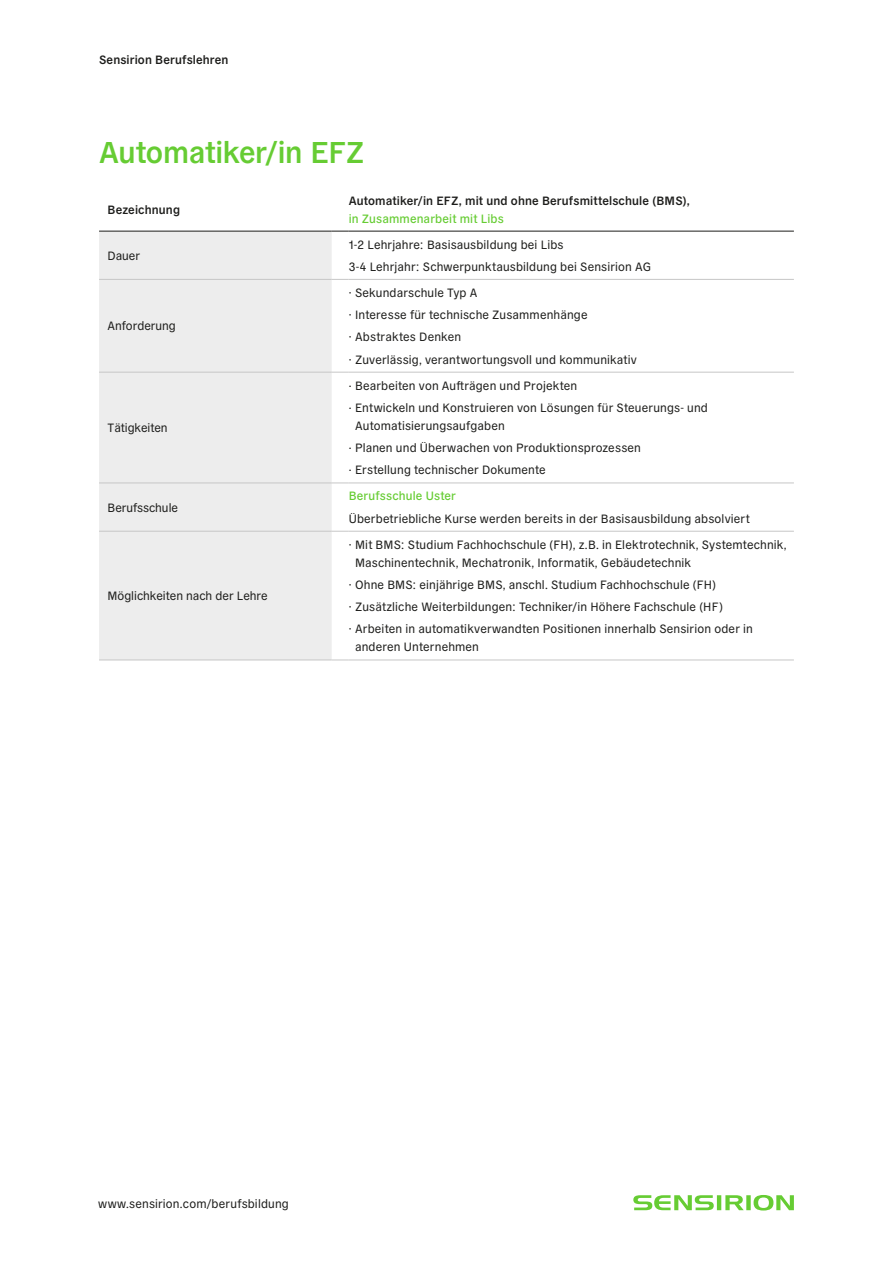
<style>
.page{position:relative;width:893px;height:1263px;background:#fff}
.page>*{position:absolute;margin:0;border:0;box-sizing:border-box;transform-origin:0 0}
.t1{font:600 30px "General Grotesque";letter-spacing:-.01em;color:#6c3}
.t2{font:12px/22.2px "General Grotesque";letter-spacing:.015em;color:#1d1d1b}
.t3{font:600 12px "General Grotesque";letter-spacing:.015em;color:#1d1d1b}
.t4{font:12px "General Grotesque";letter-spacing:.015em;color:#6c3}
</style>
<div class="page">
<div style="left:99px;top:232px;width:233px;height:428px;background:#ededed"></div>
<hr style="left:99px;top:279px;width:233px;height:1px;background:#c6c6c6">
<svg style="left:332px;top:279px;width:17px;height:1px"></svg>
<hr style="left:349px;top:279px;width:445px;height:1px;background:#c6c6c6">
<hr style="left:99px;top:372px;width:233px;height:1px;background:#c6c6c6">
<svg style="left:332px;top:372px;width:17px;height:1px"></svg>
<hr style="left:349px;top:372px;width:445px;height:1px;background:#c6c6c6">
<hr style="left:99px;top:483px;width:233px;height:1px;background:#c6c6c6">
<svg style="left:332px;top:483px;width:17px;height:1px"></svg>
<hr style="left:349px;top:483px;width:445px;height:1px;background:#c6c6c6">
<hr style="left:99px;top:531px;width:233px;height:1px;background:#c6c6c6">
<svg style="left:332px;top:531px;width:17px;height:1px"></svg>
<hr style="left:349px;top:531px;width:445px;height:1px;background:#c6c6c6">
<hr style="left:99px;top:660px;width:233px;height:1px;background:#c6c6c6">
<svg style="left:332px;top:660px;width:17px;height:1px"></svg>
<hr style="left:349px;top:660px;width:445px;height:1px;background:#c6c6c6">
<hr style="left:99px;top:231px;width:233px;height:1px;background:#1d1d1b">
<svg style="left:332px;top:231px;width:17px;height:1px"></svg>
<hr style="left:349px;top:231px;width:445px;height:1px;background:#1d1d1b">
<svg style="left:633px;top:1195px;width:161px;height:15px"></svg>
<p class="t3" style="left:99px;top:52px;width:131px">Sensirion Berufslehren</p>
<h1 class="t1" style="left:99px;top:131px;width:267px">Automatiker/in EFZ</h1>
<p class="t3" style="left:108px;top:201px;width:74px">Bezeichnung</p>
<p class="t3" style="left:349px;top:192px;width:342px">Automatiker/in EFZ, mit und ohne Berufsmittelschule (BMS),</p>
<p class="t4" style="left:349px;top:210px;width:156px">in Zusammenarbeit mit Libs</p>
<p class="t2" style="left:108px;top:244px;width:34px">Dauer</p>
<p class="t2" style="left:349px;top:232px;width:304px">1-2 Lehrjahre: Basisausbildung bei Libs<br>3-4 Lehrjahr: Schwerpunktausbildung bei Sensirion AG</p>
<p class="t2" style="left:108px;top:314px;width:70px">Anforderung</p>
<p class="t2" style="left:108px;top:416px;width:62px">Tätigkeiten</p>
<p class="t2" style="left:108px;top:495px;width:72px">Berufsschule</p>
<p class="t2" style="left:108px;top:584px;width:162px">Möglichkeiten nach der Lehre</p>
<p class="t2" style="left:349px;top:281px;width:290px">· Sekundarschule Typ A<br>· Interesse für technische Zusammenhänge<br>· Abstraktes Denken<br>· Zuverlässig, verantwortungsvoll und kommunikativ</p>
<p class="t2" style="left:349px;top:373px;width:361px">· Bearbeiten von Aufträgen und Projekten<br>· Entwickeln und Konstruieren von Lösungen für Steuerungs- und</p>
<p class="t2" style="left:349px;top:414px;width:294px;text-indent:6px">Automatisierungsaufgaben<br>· Planen und Überwachen von Produktionsprozessen · Erstellung technischer Dokumente</p>
<p class="t4" style="left:349px;top:488px;width:109px">Berufsschule Uster</p>
<p class="t2" style="left:349px;top:506px;width:403px">Überbetriebliche Kurse werden bereits in der Basisausbildung absolviert</p>
<p class="t2" style="left:355px;top:535px;width:433px;line-height:18px;text-indent:-6px">· Mit BMS: Studium Fachhochschule (FH), z.B. in Elektrotechnik, Systemtechnik,<br>Maschinentechnik, Mechatronik, Informatik, Gebäudetechnik</p>
<p class="t2" style="left:349px;top:573px;width:406px">· Ohne BMS: einjährige BMS, anschl. Studium Fachhochschule (FH)<br>· Zusätzliche Weiterbildungen: Techniker/in Höhere Fachschule (HF)<br>· Arbeiten in automatikverwandten Positionen innerhalb Sensirion oder in</p>
<p class="t2" style="left:355px;top:635px;width:125px">anderen Unternehmen</p>
<p class="t2" style="left:98px;top:1192px;width:192px">www.sensirion.com/berufsbildung</p>
</div>
